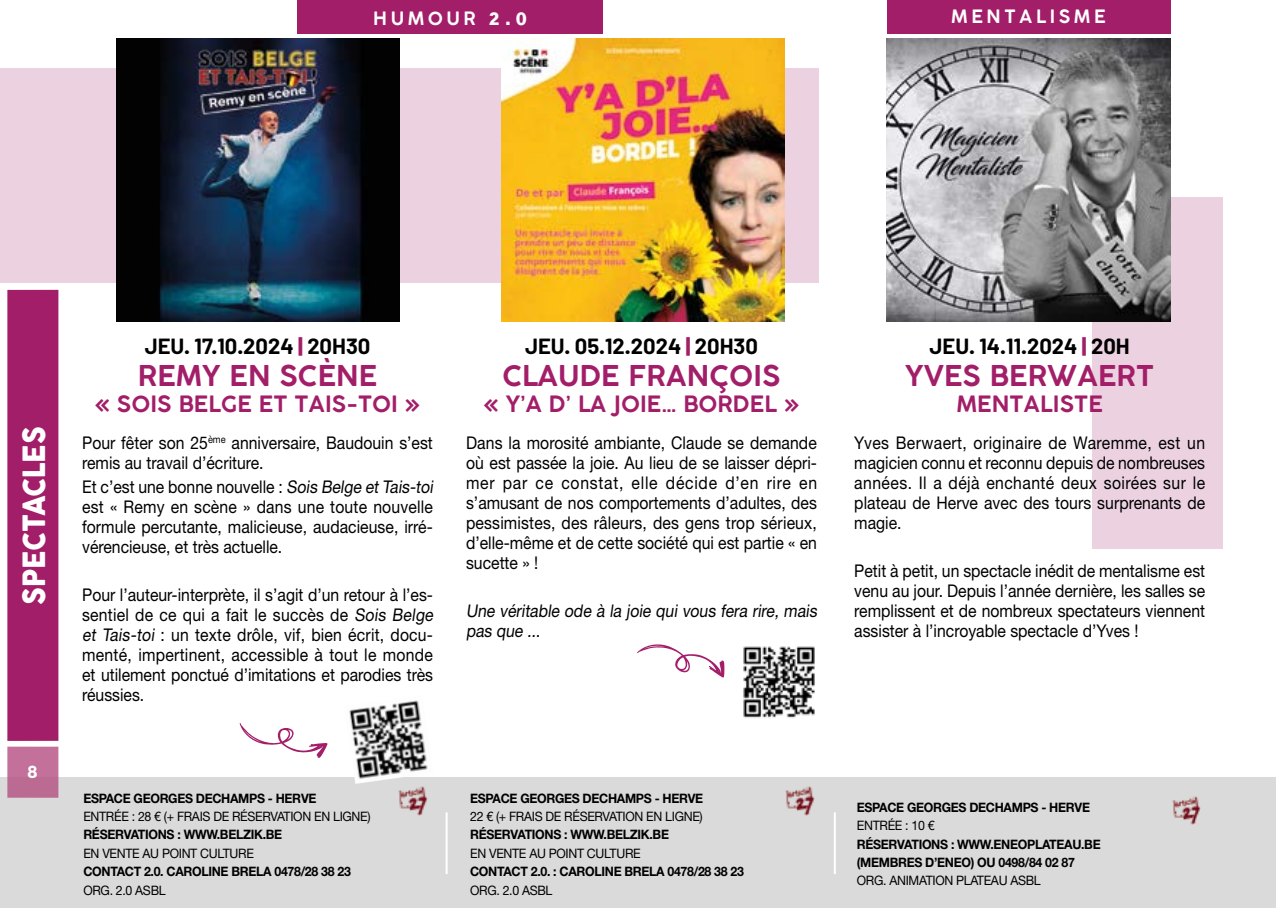
<style>
.page{position:relative;width:1276px;height:908px;background:#fff}
.page>*{position:absolute;margin:0;border:0;box-sizing:border-box;transform-origin:0 0}
.t1{font:30px "Cocogoose";color:#fff;scale:.9 1}
.t2{font:600 28px "COCOGOOSE";color:#a31e69}
.t3{font:700 22px "Barlow";color:#000}
.t4{font:600 22px "COCOGOOSE";color:#a31e69}
.t5{font:600 18px "COCOGOOSE";letter-spacing:.2em;color:#fff}
.t6{font:17.6px/20px "Helvetica Neue LT Std";color:#000;scale:.9 1}
.t7{font:800 17.6px "Helvetica Neue LT Std";color:#fff;scale:.9 1}
.t8{font:700 13px/18.4px "Helvetica Neue LT Std";letter-spacing:-.025em;color:#000;scale:.95 1}
.t9{font:13px "Helvetica Neue LT Std";letter-spacing:-.025em;color:#000;scale:.95 1}
.s1{font-family:"Arial Hebrew";font-weight:700;font-size:24px}
.s2{font-weight:800;color:#a31e69}
</style>
<div class="page">
<div style="left:0;top:777px;width:1276px;height:130px;background:#dadada"></div>
<div style="left:0;top:68px;width:818px;height:215px;background:#ecd2e1"></div>
<div style="left:1092px;top:197px;width:130px;height:351px;background:#ecd2e1"></div>
<hr style="left:445px;top:812px;width:2px;height:61px;background:#fff">
<hr style="left:834px;top:812px;width:2px;height:61px;background:#fff">
<div style="left:7px;top:746px;width:51px;height:51px;background:#c3719a"></div>
<div style="left:7px;top:290px;width:51px;height:450px;background:#a31e69"></div>
<img style="left:886px;top:38px;width:284px;height:284px">
<img style="left:501px;top:38px;width:284px;height:284px">
<img style="left:116px;top:38px;width:284px;height:284px">
<img style="left:1172px;top:796px;width:29px;height:27px">
<img style="left:785px;top:786px;width:29px;height:28px">
<img style="left:399px;top:786px;width:28px;height:28px">
<img style="left:743px;top:646px;width:72px;height:72px">
<img style="left:349px;top:700px;width:79px;height:83px">
<svg style="left:239px;top:723px;width:89px;height:34px"></svg>
<svg style="left:637px;top:644px;width:87px;height:33px"></svg>
<div style="left:297px;top:0;width:306px;height:33px;background:#a31e69"></div>
<div style="left:886px;top:0;width:284px;height:33px;background:#a31e69"></div>
<p class="t5" style="left:373px;top:6px;width:155px">HUMOUR <span class="s1">2.0</span></p>
<p class="t5" style="left:951px;top:4px;width:156px">MENTALISME</p>
<h1 class="t1" style="left:13px;top:604px;width:199px;rotate:-90deg">SPECTACLES</h1>
<p class="t7" style="left:27px;top:761px;width:13px">8</p>
<p class="t3" style="left:145px;top:332px;width:227px">JEU. 17.10.2024 <span class="s2">|</span> 20H30</p>
<h2 class="t2" style="left:138px;top:356px;width:241px">REMY EN SCÈNE</h2>
<p class="t4" style="left:94px;top:388px;width:328px">« SOIS BELGE ET TAIS-TOI »</p>
<p class="t6" style="left:82px;top:432px;width:391px">Pour fêter son 25<sup>ème</sup> anniversaire, Baudouin s’est remis au travail d’écriture.</p>
<p class="t6" style="left:82px;top:476px;width:394px">Et c’est une bonne nouvelle : Sois Belge etTais-toi est « Remy en scène » dans une toute nouvelle formule percutante, malicieuse, audacieuse, irré&shy;vérencieuse, et très actuelle.</p>
<p class="t6" style="left:82px;top:584px;width:394px">Pour l’auteur-interprète, il s’agit d’un retour à l’es&shy;sentiel de ce qui a fait le succès de Sois Belge et Tais-toi : un texte drôle, vif, bien écrit, docu&shy;menté, impertinent, accessible à tout le monde et utilement ponctué d’imitations et parodies très réussies.</p>
<p class="t3" style="left:525px;top:332px;width:234px">JEU. 05.12.2024 <span class="s2">|</span> 20H30</p>
<h2 class="t2" style="left:502px;top:356px;width:279px">CLAUDE FRANÇOIS</h2>
<p class="t4" style="left:483px;top:388px;width:318px">« Y’A D’ LA JOIE… BORDEL »</p>
<p class="t6" style="left:466px;top:432px;width:391px;text-align:justify">Dans la morosité ambiante, Claude se demande où est passée la joie. Au lieu de se laisser dépri&shy;mer par ce constat, elle décide d’en rire en s’amusant de nos comportements d’adultes, des pessimistes, des râleurs, des gens trop sérieux, d’elle-même et de cette société qui est partie « en sucette » !</p>
<p class="t6" style="left:466px;top:600px;width:394px">Une véritable ode à la joie qui vous fera rire, mais pas que ...</p>
<p class="t3" style="left:929px;top:332px;width:202px">JEU. 14.11.2024 <span class="s2">|</span> 20H</p>
<h2 class="t2" style="left:905px;top:356px;width:250px">YVES BERWAERT</h2>
<p class="t4" style="left:956px;top:388px;width:148px">MENTALISTE</p>
<p class="t6" style="left:854px;top:432px;width:391px;text-align:justify">Yves Berwaert, originaire de Waremme, est un magicien connu et reconnu depuis de nombreuses années. Il a déjà enchanté deux soirées sur le plateau de Herve avec des tours surprenants de magie.</p>
<p class="t6" style="left:854px;top:560px;width:391px;text-align:justify">Petit à petit, un spectacle inédit de mentalisme est venu au jour. Depuis l’année dernière, les salles se remplissent et de nombreux spectateurs viennent assister à l’incroyable spectacle d’Yves !</p>
<p class="t8" style="left:83px;top:788px;width:247px">ESPACE GEORGES DECHAMPS - HERVE</p>
<p class="t9" style="left:83px;top:808px;width:304px">ENTRÉE : 28 € (+ FRAIS DE RÉSERVATION EN LIGNE)</p>
<p class="t8" style="left:83px;top:824px;width:211px">RÉSERVATIONS : WWW.BELZIK.BE</p>
<p class="t9" style="left:83px;top:845px;width:181px">EN VENTE AU POINT CULTURE</p>
<p class="t8" style="left:83px;top:861px;width:283px">CONTACT 2.0. CAROLINE BRELA 0478/28 38 23</p>
<p class="t9" style="left:83px;top:881px;width:88px">ORG. 2.0 ASBL</p>
<p class="t8" style="left:470px;top:788px;width:247px">ESPACE GEORGES DECHAMPS - HERVE</p>
<p class="t9" style="left:470px;top:808px;width:246px">22 € (+ FRAIS DE RÉSERVATION EN LIGNE)</p>
<p class="t8" style="left:470px;top:824px;width:211px">RÉSERVATIONS : WWW.BELZIK.BE</p>
<p class="t9" style="left:470px;top:845px;width:181px">EN VENTE AU POINT CULTURE</p>
<p class="t8" style="left:470px;top:861px;width:290px">CONTACT 2.0. : CAROLINE BRELA 0478/28 38 23</p>
<p class="t9" style="left:470px;top:881px;width:88px">ORG. 2.0 ASBL</p>
<p class="t8" style="left:857px;top:797px;width:247px">ESPACE GEORGES DECHAMPS - HERVE</p>
<p class="t9" style="left:857px;top:817px;width:83px">ENTRÉE : 10 €</p>
<p class="t8" style="left:857px;top:834px;width:258px">RÉSERVATIONS : WWW.ENEOPLATEAU.BE (MEMBRES D’ENEO) OU 0498/84 02 87</p>
<p class="t9" style="left:857px;top:872px;width:195px">ORG. ANIMATION PLATEAU ASBL</p>
</div>
